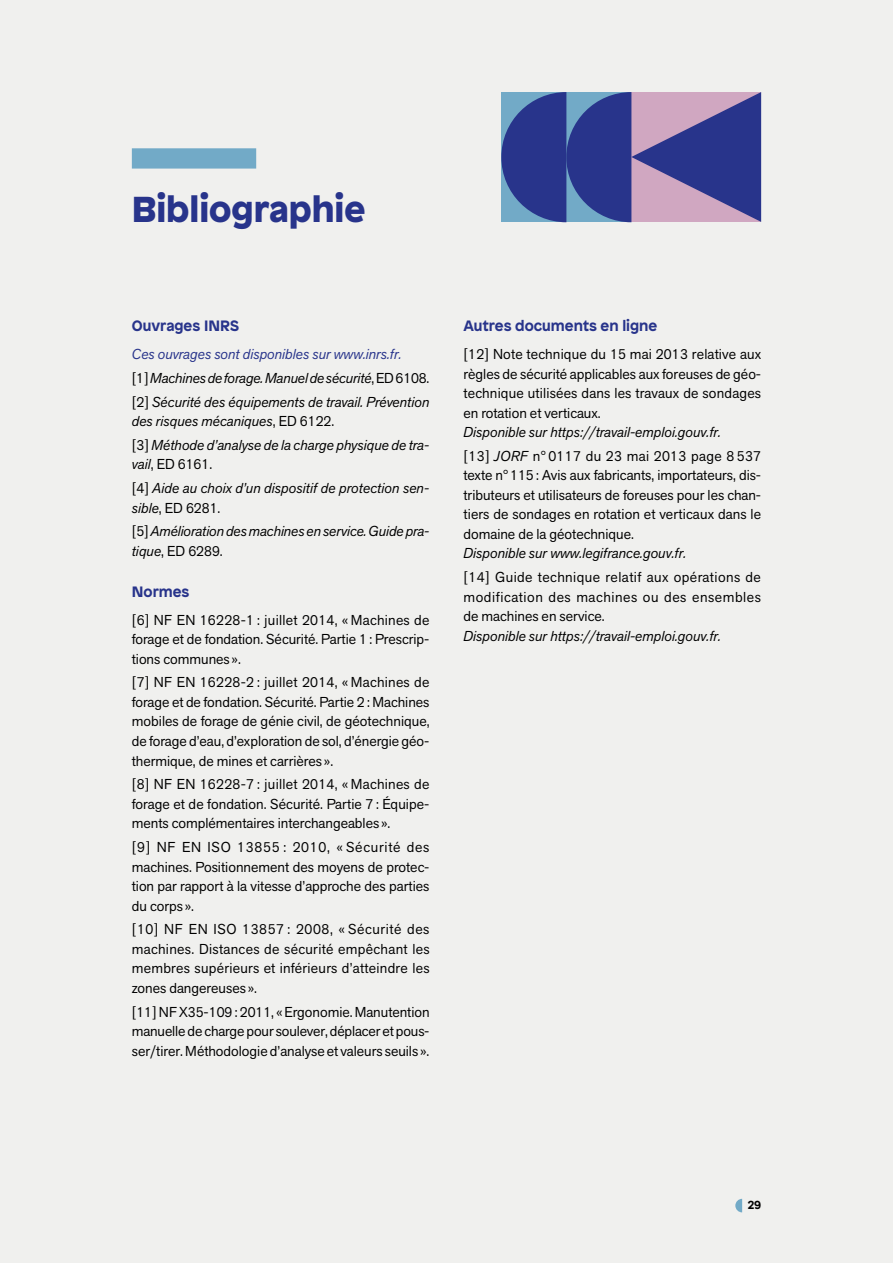
<style>
.page{position:relative;width:893px;height:1263px;background:#f0f0ee}
.page>*{position:absolute;margin:0;border:0;box-sizing:border-box;transform-origin:0 0}
.t1{font:900 36px "Patron";color:#28348b}
.t2{font:700 15px "Patron";color:#28348b}
.t3{font:14.25px/19.5px "Akzid Grtsk Next";color:#000;text-align:justify}
.t4{font:italic 14.25px/23.7px "Akzid Grtsk Next";color:#000}
.t5{font:700 11.7px "Patron";color:#000}
.s1{color:#28348b}
.s2{font-style:normal}
.s3{font-style:italic}
</style>
<div class="page">
<svg style="left:735px;top:1199px;width:7px;height:13px"></svg>
<svg style="left:501px;top:92px;width:260px;height:130px;background:#5a5d9f"></svg>
<div style="left:132px;top:148px;width:124px;height:21px;background:#72aac7"></div>
<h1 class="t1" style="left:132px;top:179px;width:235px">Bibliographie</h1>
<p class="t2" style="left:132px;top:314px;width:109px">Ouvrages INRS</p>
<p class="t4" style="left:132px;top:342px;width:299px"><span class="s1">Ces ouvrages sont disponibles sur www.inrs.fr.<br></span><span class="s2">[1]</span> Machines de forage. Manuel de sécurité<span class="s2">, ED 6108. [2]</span> Sécurité des équipements de travail. Prévention</p>
<p class="t4" style="left:132px;top:409px;width:299px">des risques mécaniques<span class="s2">, ED 6122.<br>[3]</span> Méthode d’analyse de la charge physique de tra-</p>
<p class="t4" style="left:132px;top:452px;width:299px">vail<span class="s2">, ED 6161.<br>[4]</span> Aide au choix d’un dispositif de protection sen-</p>
<p class="t4" style="left:132px;top:496px;width:299px">sible<span class="s2">, ED 6281.<br>[5]</span> Amélioration des machines en service. Guide pra-</p>
<p class="t3" style="left:132px;top:541px;width:93px"><span class="s3">tique</span>, ED 6289.</p>
<p class="t2" style="left:132px;top:579px;width:59px">Normes</p>
<p class="t3" style="left:132px;top:610px;width:299px">[6] NF EN 16228-1 : juillet 2014, « Machines de forage et de fondation. Sécurité. Partie 1: Prescrip&shy;tions communes ».</p>
<p class="t3" style="left:132px;top:673px;width:299px">[7] NF EN 16228-2 : juillet 2014, « Machines de forage et de fondation. Sécurité. Partie 2: Machines mobiles de forage de génie civil, de géotechnique, de forage d’eau, d’exploration de sol, d’énergie géo&shy;thermique, de mines et carrières ».</p>
<p class="t3" style="left:132px;top:774px;width:299px">[8] NF EN 16228-7 : juillet 2014, « Machines de forage et de fondation. Sécurité. Partie 7 : Équipe&shy;ments complémentaires interchangeables ».</p>
<p class="t3" style="left:132px;top:837px;width:299px">[9] NF EN ISO 13855 : 2010, « Sécurité des machines. Positionnement des moyens de protec&shy;tion par rapport à la vitesse d’approche des parties du corps ».</p>
<p class="t3" style="left:132px;top:919px;width:299px">[10] NF EN ISO 13857 : 2008, « Sécurité des machines. Distances de sécurité empêchant les membres supérieurs et inférieurs d’atteindre les zones dangereuses ».</p>
<p class="t3" style="left:132px;top:1002px;width:299px">[11] NF X35-109: 2011, «Ergonomie. Manutention manuelle de charge pour soulever, déplacer et pous&shy;ser/tirer. Méthodologie d’analyse et valeurs seuils ».</p>
<p class="t2" style="left:463px;top:314px;width:195px">Autres documents en ligne</p>
<p class="t3" style="left:463px;top:344px;width:299px">[12] Note technique du 15 mai 2013 relative aux règles de sécurité applicables aux foreuses de géo&shy;technique utilisées dans les travaux de sondages en rotation et verticaux.</p>
<p class="t4" style="left:463px;top:420px;width:299px">Disponible sur https://travail-emploi.gouv.fr.<br><span class="s2">[13]</span> JORF <span class="s2">n° 0117 du 23 mai 2013 page 8 537</span></p>
<p class="t3" style="left:463px;top:466px;width:299px">texte n°115: Avis aux fabricants, importateurs, dis&shy;tributeurs et utilisateurs de foreuses pour les chan&shy;tiers de sondages en rotation et verticaux dans le domaine de la géotechnique.</p>
<p class="t4" style="left:463px;top:541px;width:224px">Disponible sur www.legifrance.gouv.fr.</p>
<p class="t3" style="left:463px;top:567px;width:299px">[14] Guide technique relatif aux opérations de modification des machines ou des ensembles de machines en service.</p>
<p class="t4" style="left:463px;top:624px;width:259px">Disponible sur https://travail-emploi.gouv.fr.</p>
<p class="t5" style="left:748px;top:1196px;width:15px">29</p>
</div>
